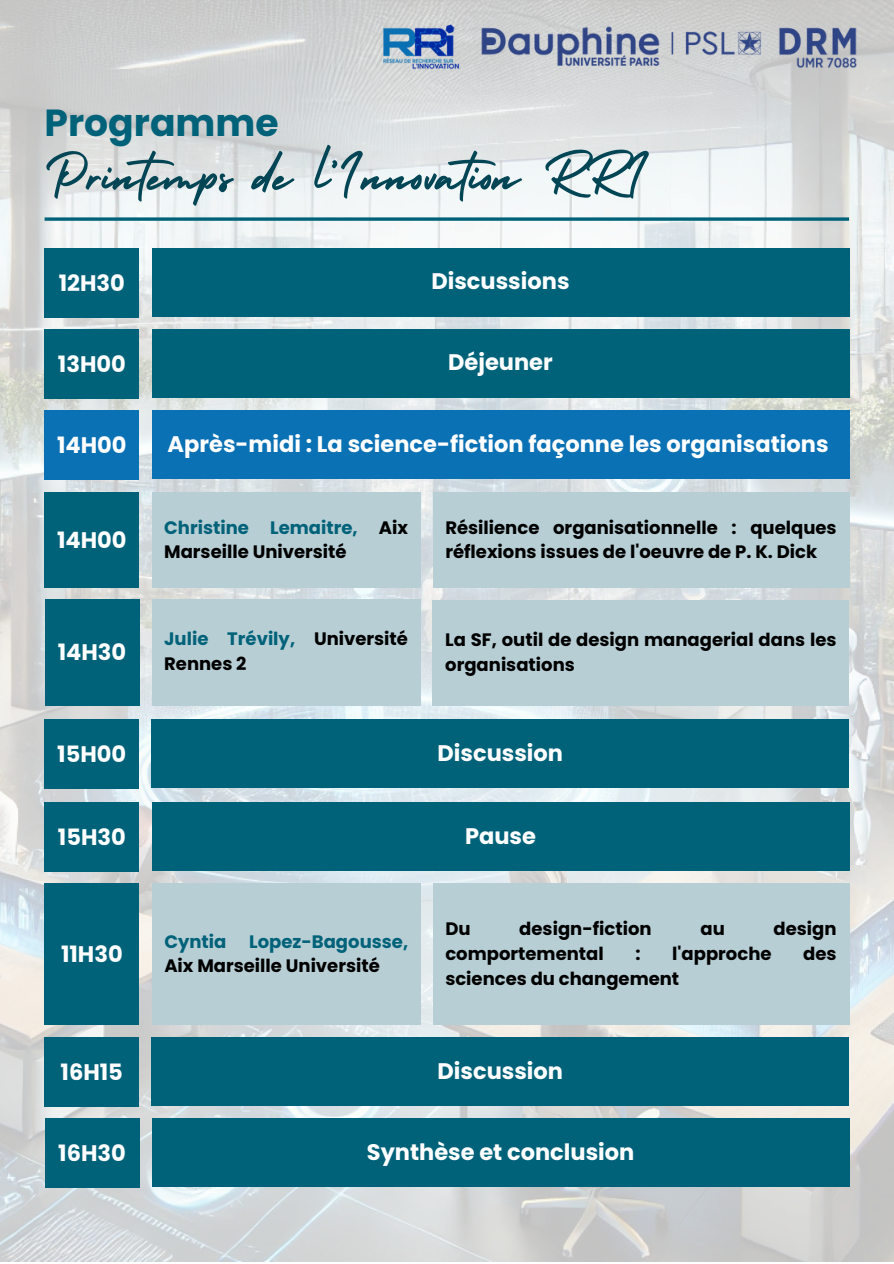
<style>
.page{position:relative;width:894px;height:1264px;background:#fff}
.page>*{position:absolute;margin:0;border:0;box-sizing:border-box;transform-origin:0 0}
.t1{font:61.95px "Holiday";color:#024656}
.t2{font:700 37.65px "Poppins";color:#006279}
.t3{font:700 22.5px "Poppins";color:#fff}
.t4{font:700 18px/24.8px "Poppins";color:#000}
.t5{font:700 18px "Poppins";color:#006279}
.s1{color:#006279}
</style>
<div class="page">
<img style="left:0;top:0;width:893px;height:1261px">
<svg style="left:45px;top:217px;width:803px;height:4px;background:#25788b"></svg>
<img style="left:381px;top:23px;width:79px;height:48px">
<img style="left:480px;top:25px;width:377px;height:44px">
<div style="left:45px;top:248px;width:94px;height:69px;background:#006279"></div>
<div style="left:152px;top:248px;width:696px;height:68px;background:#006279"></div>
<div style="left:45px;top:410px;width:94px;height:69px;background:#0b71b5"></div>
<div style="left:152px;top:410px;width:696px;height:68px;background:#0b71b5"></div>
<div style="left:45px;top:492px;width:94px;height:95px;background:#006279"></div>
<div style="left:45px;top:599px;width:94px;height:106px;background:#006279"></div>
<div style="left:152px;top:599px;width:268px;height:106px;background:#b7ced5"></div>
<div style="left:432px;top:600px;width:416px;height:105px;background:#b7ced5"></div>
<div style="left:44px;top:719px;width:95px;height:69px;background:#006279"></div>
<div style="left:152px;top:719px;width:696px;height:68px;background:#006279"></div>
<div style="left:45px;top:802px;width:94px;height:70px;background:#006279"></div>
<div style="left:152px;top:802px;width:696px;height:69px;background:#006279"></div>
<div style="left:45px;top:883px;width:94px;height:141px;background:#006279"></div>
<div style="left:152px;top:883px;width:268px;height:141px;background:#b7ced5"></div>
<div style="left:433px;top:883px;width:415px;height:141px;background:#b7ced5"></div>
<div style="left:45px;top:329px;width:94px;height:69px;background:#006279"></div>
<div style="left:152px;top:329px;width:696px;height:68px;background:#006279"></div>
<div style="left:433px;top:492px;width:415px;height:95px;background:#b7ced5"></div>
<div style="left:152px;top:492px;width:268px;height:95px;background:#b7ced5"></div>
<div style="left:44px;top:1037px;width:95px;height:69px;background:#006279"></div>
<div style="left:152px;top:1037px;width:696px;height:68px;background:#006279"></div>
<div style="left:45px;top:1118px;width:94px;height:69px;background:#006279"></div>
<div style="left:152px;top:1118px;width:697px;height:68px;background:#006279"></div>
<p class="t2" style="left:45px;top:96px;width:235px">Programme</p>
<p class="t1" style="left:45px;top:127px;width:607px">Printemps de l’Innovation RRI</p>
<p class="t3" style="left:59px;top:267px;width:68px">12H30</p>
<p class="t3" style="left:431px;top:266px;width:140px">Discussions</p>
<p class="t3" style="left:58px;top:348px;width:69px">13H00</p>
<p class="t3" style="left:448px;top:347px;width:106px">Déjeuner</p>
<h1 class="t3" style="left:57px;top:429px;width:71px">14H00</h1>
<p class="t3" style="left:168px;top:428px;width:662px">Après-midi : La science-fiction façonne les organisations</p>
<p class="t3" style="left:57px;top:524px;width:71px">14H00</p>
<p class="t3" style="left:58px;top:636px;width:70px">14H30</p>
<p class="t4" style="left:164px;top:515px;width:245px"><span class="s1">Christine Lemaitre,</span> Aix<br>Marseille Université</p>
<p class="t4" style="left:445px;top:515px;width:392px">Résilience organisationnelle : quelques réflexions issues de l'oeuvre de P. K. Dick</p>
<p class="t4" style="left:164px;top:626px;width:245px"><span class="s1">Julie Trévily,</span> Université<br>Rennes 2</p>
<p class="t4" style="left:445px;top:627px;width:392px">La SF, outil de design managerial dans les organisations</p>
<p class="t3" style="left:57px;top:738px;width:70px">15H00</p>
<p class="t3" style="left:437px;top:737px;width:127px">Discussion</p>
<p class="t3" style="left:58px;top:821px;width:69px">15H30</p>
<p class="t3" style="left:465px;top:820px;width:72px">Pause</p>
<p class="t3" style="left:61px;top:938px;width:63px">11H30</p>
<p class="t5" style="left:164px;top:928px;width:64px">Cyntia</p>
<p class="t4" style="left:164px;top:928px;width:245px;text-indent:85px"><span class="s1">Lopez-Bagousse,<br></span>Aix Marseille Université</p>
<p class="t4" style="left:445px;top:916px;width:27px">Du</p>
<p class="t4" style="left:519px;top:916px;width:134px">design-fiction</p>
<p class="t4" style="left:700px;top:916px;width:26px">au</p>
<p class="t4" style="left:773px;top:916px;width:65px">design</p>
<p class="t4" style="left:445px;top:941px;width:160px">comportemental</p>
<p class="t4" style="left:635px;top:941px;width:7px">:</p>
<p class="t4" style="left:672px;top:941px;width:101px">l'approche</p>
<p class="t4" style="left:803px;top:941px;width:35px">des</p>
<p class="t4" style="left:445px;top:965px;width:235px">sciences du changement</p>
<p class="t3" style="left:61px;top:1056px;width:64px">16H15</p>
<p class="t3" style="left:437px;top:1055px;width:127px">Discussion</p>
<p class="t3" style="left:58px;top:1137px;width:69px">16H30</p>
<p class="t3" style="left:367px;top:1136px;width:269px">Synthèse et conclusion</p>
</div>
